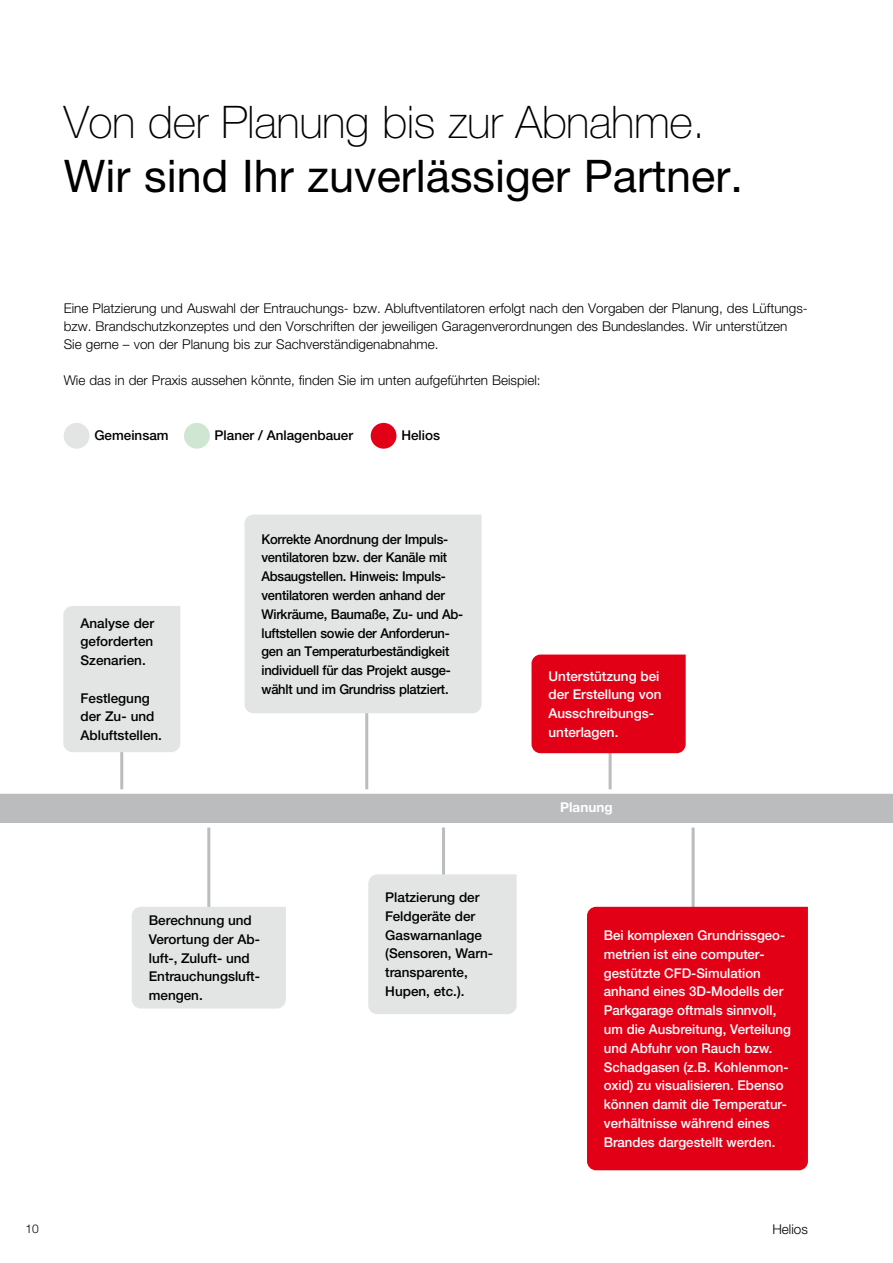
<style>
.page{position:relative;width:893px;height:1263px;background:#fff}
.page>*{position:absolute;margin:0;border:0;box-sizing:border-box;transform-origin:0 0}
.t1{font:45px "Helvetica Neue LTW1 G";color:#000}
.t2{font:100 45px "Helvetica Neue LTW1 G";letter-spacing:-.01em;color:#000}
.t3{font:500 13.5px/18.8px "Helvetica Neue LTW1 G";color:#fff}
.t4{font:300 13.5px/18px "Helvetica Neue LTW1 G";color:#000}
.t5{font:500 13.5px/18.8px "Helvetica Neue LTW1 G";letter-spacing:-.02em;color:#000;scale:.96 1}
.t6{font:500 13.5px/18.8px "Helvetica Neue LTW1 G";color:#000}
.t7{font:500 13.5px/18.8px "Helvetica Neue LTW1 G";letter-spacing:-.02em;color:#000;text-align:justify}
.t8{font:700 13.5px "Helvetica Neue LTW1 G";color:#fff}
.t9{font:300 12px "Helvetica Neue LTW1 G";color:#000}
</style>
<div class="page">
<div style="left:371px;top:423px;width:25px;height:26px;background:#e20017;border-radius:50%"></div>
<div style="left:184px;top:423px;width:26px;height:26px;background:#cee6d2;border-radius:50%"></div>
<div style="left:64px;top:423px;width:25px;height:26px;background:#e3e5e5;border-radius:50%"></div>
<hr style="left:609px;top:715px;width:3px;height:80px;background:#bbbcbd">
<div style="left:531px;top:654px;width:155px;height:99px;background:#e20017"></div>
<hr style="left:207px;top:821px;width:3px;height:94px;background:#bbbcbd">
<div style="left:132px;top:907px;width:154px;height:101px;background:#e3e5e5"></div>
<hr style="left:442px;top:817px;width:3px;height:165px;background:#bbbcbd">
<div style="left:368px;top:874px;width:149px;height:140px;background:#e3e5e5"></div>
<hr style="left:120px;top:705px;width:3px;height:93px;background:#bbbcbd">
<div style="left:63px;top:606px;width:117px;height:146px;background:#e3e5e5"></div>
<hr style="left:365px;top:708px;width:3px;height:93px;background:#bbbcbd">
<div style="left:244px;top:514px;width:238px;height:199px;background:#e3e5e5"></div>
<hr style="left:692px;top:817px;width:3px;height:93px;background:#bbbcbd">
<div style="left:587px;top:907px;width:221px;height:263px;background:#e20017"></div>
<svg style="left:0;top:789px;width:893px;height:38px"></svg>
<h1 class="t2" style="left:64px;top:96px;width:643px">Von der Planung bis zur Abnahme.</h1>
<h1 class="t1" style="left:64px;top:149px;width:681px">Wir sind Ihr zuverlässiger Partner.</h1>
<p class="t4" style="left:64px;top:299px;width:746px">Eine Platzierung und Auswahl der Entrauchungs- bzw. Abluftventilatoren erfolgt nach den Vorgaben der Planung, des Lüftungs&shy;bzw. Brandschutzkonzeptes und den Vorschriften der jeweiligen Garagenverordnungen des Bundeslandes. Wir unterstützen<br>Sie gerne – von der Planung bis zur Sachverständigenabnahme.</p>
<p class="t4" style="left:64px;top:371px;width:478px">Wie das in der Praxis aussehen könnte, finden Sie im unten aufgeführten Beispiel:</p>
<p class="t6" style="left:94px;top:426px;width:76px">Gemeinsam</p>
<p class="t6" style="left:215px;top:426px;width:140px">Planer / Anlagenbauer</p>
<p class="t7" style="left:401px;top:426px;width:40px">Helios</p>
<p class="t7" style="left:80px;top:613px;width:75px">Analyse der geforderten Szenarien.</p>
<p class="t6" style="left:80px;top:688px;width:83px">Festlegung der Zu- und<br>Abluftstellen.</p>
<p class="t5" style="left:261px;top:530px;width:212px">Korrekte Anordnung der Impuls&shy;ventilatoren bzw. der Kanäle mit Absaugstellen. Hinweis: Impuls&shy;ventilatoren werden anhand der Wirkräume, Baumaße, Zu- und Ab&shy;luftstellen sowie der Anforderun&shy;gen an Temperaturbeständigkeit individuell für das Projekt ausge&shy;wählt und im Grundriss platziert.</p>
<p class="t6" style="left:149px;top:911px;width:113px">Berechnung und<br>Verortung der Ab&shy;luft-, Zuluft- und<br>Entrauchungsluft&shy;mengen.</p>
<p class="t6" style="left:385px;top:888px;width:109px">Platzierung der<br>Feldgeräte der<br>Gaswarnanlage (Sensoren, Warn&shy;transparente,<br>Hupen, etc.).</p>
<p class="t3" style="left:549px;top:666px;width:114px">Unterstützung bei der Erstellung von<br>Ausschreibungs&shy;unterlagen.</p>
<p class="t8" style="left:560px;top:799px;width:54px">Planung</p>
<p class="t3" style="left:604px;top:926px;width:189px">Bei komplexen Grundrissgeo&shy;metrien ist eine computer&shy;gestützte CFD-Simulation anhand eines 3D-Modells der<br>Parkgarage oftmals sinnvoll, um die Ausbreitung, Verteilung und Abfuhr von Rauch bzw.<br>Schadgasen (z.B. Kohlenmon&shy;oxid) zu visualisieren. Ebenso können damit die Temperatur&shy;verhältnisse während eines<br>Brandes dargestellt werden.</p>
<p class="t9" style="left:26px;top:1222px;width:15px">10</p>
<p class="t4" style="left:772px;top:1220px;width:37px">Helios</p>
</div>
